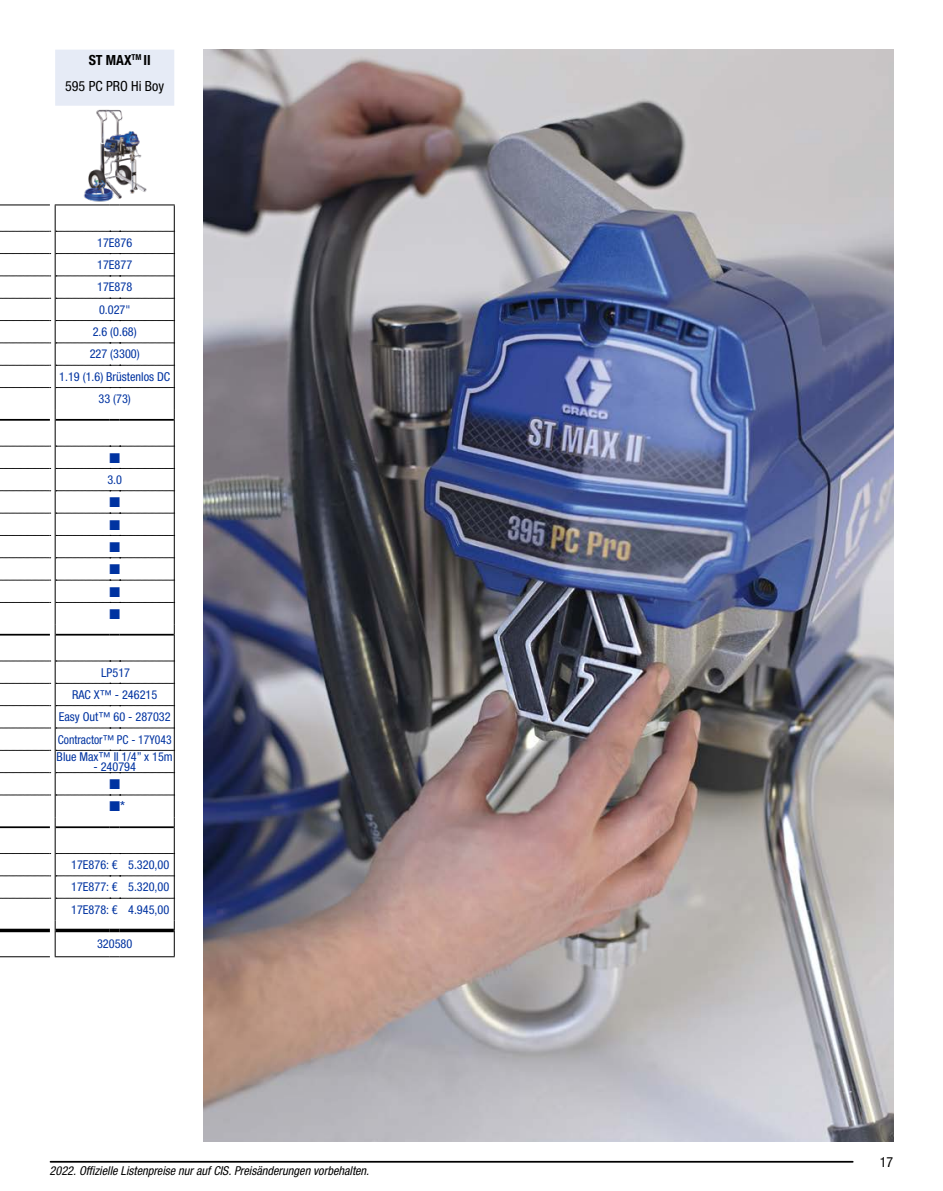
<style>
.page{position:relative;width:943px;height:1191px;background:#fff}
.page>*{position:absolute;margin:0;border:0;box-sizing:border-box;transform-origin:0 0}
.t1{font:condensed 14px/26.2px "Helvetica Neue LTW1 G";color:#000}
.t2{font:14px/22.4px "Zapf Dingbats ITC";color:#0033a1;text-align:justify}
.t3{font:condensed 14px "Helvetica Neue LTW1 G";color:#0033a1}
.t4{font:condensed 12.25px/22.4px "Helvetica Neue LTW1 G";color:#0033a1;text-align:center}
.t5{font:italic condensed 12.25px "Helvetica Neue LTW1 G";color:#000}
.s1{font-weight:700}
</style>
<div class="page">
<hr style="left:50px;top:1160px;width:802px;height:2px;background:#000">
<img style="left:84px;top:109px;width:63px;height:93px">
<img style="left:203px;top:50px;width:690px;height:1091px">
<div style="left:55px;top:50px;width:119px;height:56px;background:#e6ebf6"></div>
<svg style="left:0;top:204px;width:175px;height:753px"></svg>
<p class="t1" style="left:65px;top:47px;width:101px;text-indent:23px"><span class="s1">ST MAX</span><sup>TM</sup> <span class="s1">II<br></span>595 PC PRO Hi Boy</p>
<p class="t4" style="left:90px;top:231px;width:52px">17E876<br>17E877<br>17E878<br>0.027"<br>2.6 (0.68)<br>227 (3300)</p>
<p class="t4" style="left:98px;top:388px;width:34px">33 (73)</p>
<p class="t4" style="left:59px;top:365px;width:113px">1.19 (1.6) Brüstenlos DC</p>
<p class="t2" style="left:109px;top:446px;width:12px">■</p>
<p class="t4" style="left:107px;top:468px;width:16px">3.0</p>
<p class="t2" style="left:109px;top:491px;width:12px">■ ■ ■ ■ ■ ■</p>
<p class="t4" style="left:58px;top:661px;width:115px">LP517<br>RAC X™ - 246215<br>Easy Out™ 60 - 287032<br>Contractor™ PC - 17Y043</p>
<p class="t4" style="left:57px;top:745px;width:118px">Blue Max™ II 1/4” x 15m</p>
<p class="t4" style="left:93px;top:755px;width:44px">- 240794</p>
<p class="t2" style="left:109px;top:773px;width:12px">■</p>
<p class="t3" style="left:109px;top:798px;width:17px">■*</p>
<p class="t4" style="left:71px;top:853px;width:100px;text-align:justify">17E876: € 5.320,00<br>17E877: € 5.320,00<br>17E878: € 4.945,00</p>
<p class="t4" style="left:97px;top:932px;width:37px">320580</p>
<p class="t5" style="left:50px;top:1163px;width:321px">2022. Offizielle Listenpreise nur auf CIS. Preisänderungen vorbehalten.</p>
<p class="t1" style="left:879px;top:1148px;width:15px">17</p>
</div>
